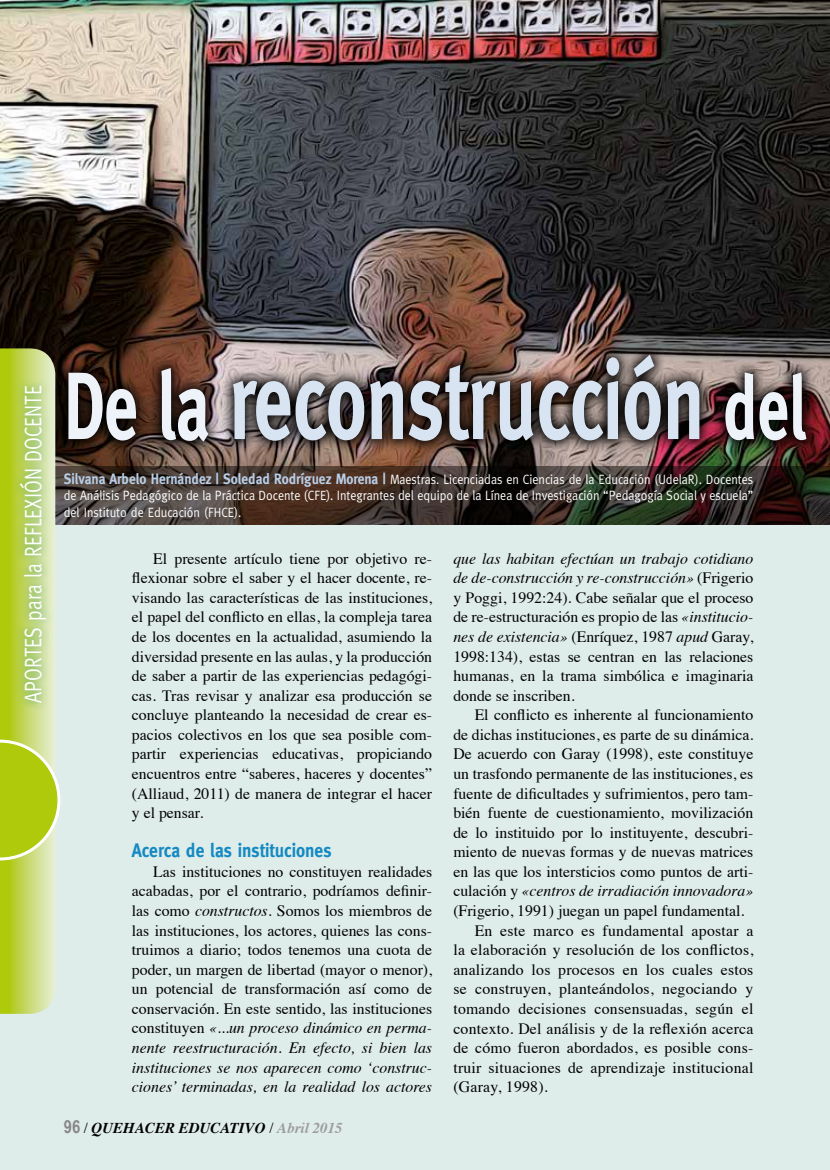
<style>
.page{position:relative;width:830px;height:1170px;background:#fff}
.page>*{position:absolute;margin:0;border:0;box-sizing:border-box;transform-origin:0 0}
.t1{font:700 111px "Meta";color:#d9e4f3;scale:.7 1}
.t2{font:24px "Meta";color:#fff;scale:.8 1}
.t3{font:700 19.5px "Meta";color:#148ac2;scale:.9 1}
.t4{font:15.75px/19.5px "Times";color:#000;text-align:justify}
.t5{font:italic 15.75px "Times";color:#000}
.t6{font:italic 700 15px "Times";color:#000}
.t7{font:13.5px/16.2px "Meta";color:#fff;text-align:justify;scale:.9 1}
.s1{font-size:96px;color:#eef3fa}
.s2{font-size:90px;color:#eef3fa}
.s3{font-weight:700;font-size:15px;color:#b8cee8}
.s4{font-style:italic}
.s5{font-family:"Arial Narrow";font-style:normal;font-size:18px;color:#878787}
.s6{font-weight:400;font-style:normal}
.s7{color:#9d9d9c}
.s8{font-style:normal}
</style>
<div class="page">
<div style="left:0;top:0;width:829px;height:1169px;background:#deecea"></div>
<img style="left:0;top:0;width:829px;height:348px">
<svg style="left:60px;top:471px;width:769px;height:53px;background:#382f28"></svg>
<img style="left:54px;top:342px;width:775px;height:129px">
<svg style="left:0;top:348px;width:60px;height:665px;background:#bdd056"></svg>
<div style="left:12px;top:378px;width:43px;height:333px;background:#007b3d;opacity:.6"></div>
<h2 class="t2" style="left:19px;top:702px;width:396px;rotate:-90deg">Aportes para la Reflexi ón Docente</h2>
<h2 class="t2" style="left:19px;top:450px;width:80px;rotate:-90deg">e</h2>
<h2 class="t2" style="left:19px;top:830px;width:400px;rotate:-90deg">Área del Conocimiento Matemáticoe</h2>
<h1 class="t1" style="left:64px;top:336px;width:1061px"><span class="s1">De la</span> reconstrucción <span class="s2">del</span></h1>
<p class="t7" style="left:64px;top:471px;width:767px"><span class="s3">Silvana Arbelo Hernández | Soledad Rodríguez Morena |</span> Maestras. Licenciadas en Ciencias de la Educación (UdelaR). Docentes de Análisis Pedagógico de la Práctica Docente (CFE). Integrantes del equipo de la Línea de Investigación “Pedagogía Social y escuela” del Instituto de Educación (FHCE).</p>
<p class="t4" style="left:132px;top:547px;width:301px;text-indent:21px">El presente artículo tiene por objetivo re&shy;flexionar sobre el saber y el hacer docente, re&shy;visando las características de las instituciones, el papel del conflicto en ellas, la compleja tarea de los docentes en la actualidad, asumiendo la diversidad presente en las aulas, y la producción de saber a partir de las experiencias pedagógi&shy;cas. Tras revisar y analizar esa producción se concluye planteando la necesidad de crear es&shy;pacios colectivos en los que sea posible com&shy;partir experiencias educativas, propiciando encuentros entre “saberes, haceres y docentes” (Alliaud, 2011) de manera de integrar el hacer y el pensar.</p>
<p class="t3" style="left:132px;top:839px;width:223px">Acerca de las instituciones</p>
<p class="t4" style="left:132px;top:860px;width:301px;text-indent:21px">Las instituciones no constituyen realidades acabadas, por el contrario, podríamos definir&shy;las como <span class="s4">constructos</span>. Somos los miembros de las instituciones, los actores, quienes las cons&shy;truimos a diario; todos tenemos una cuota de poder, un margen de libertad (mayor o menor), un potencial de transformación así como de conservación. En este sentido, las instituciones constituyen <span class="s4">«...un proceso dinámico en perma&shy;nente reestructuración. En efecto, si bien las instituciones se nos aparecen como ‘construc&shy;ciones’ terminadas, en la realidad los actores</span></p>
<p class="t6" style="left:64px;top:1113px;width:280px"><span class="s5">96</span> <span class="s6">/</span> QUEHACER EDUCATIVO <span class="s6">/</span> <span class="s7">Abril 2015</span></p>
<p class="t4" style="left:453px;top:547px;width:301px"><span class="s4">que las habitan efectúan un trabajo cotidiano de de-construcción y re-construcción»</span> (Frigerio y Poggi, 1992:24). Cabe señalar que el proceso de re-estructuración es propio de las <span class="s4">«institucio&shy;nes de existencia»</span> (Enríquez, 1987 <span class="s4">apud</span> Garay, 1998:134), estas se centran en las relaciones humanas, en la trama simbólica e imaginaria donde se inscriben.</p>
<p class="t4" style="left:474px;top:704px;width:280px">El conflicto es inherente al funcionamiento</p>
<p class="t4" style="left:453px;top:723px;width:301px">de dichas instituciones, es parte de su dinámica.</p>
<p class="t4" style="left:453px;top:743px;width:301px">De acuerdo con Garay (1998), este constituye</p>
<p class="t4" style="left:453px;top:762px;width:301px">un trasfondo permanente de las instituciones, es</p>
<p class="t4" style="left:453px;top:782px;width:301px">fuente de dificultades y sufrimientos, pero tam-</p>
<p class="t4" style="left:453px;top:801px;width:301px">bién fuente de cuestionamiento, movilización</p>
<p class="t4" style="left:453px;top:821px;width:301px">de lo instituido por lo instituyente, descubri-</p>
<p class="t4" style="left:453px;top:840px;width:301px">miento de nuevas formas y de nuevas matrices</p>
<p class="t4" style="left:453px;top:860px;width:301px">en las que los intersticios como puntos de arti-</p>
<p class="t5" style="left:453px;top:877px;width:301px"><span class="s8">culación y</span> «centros de irradiación innovadora»</p>
<p class="t4" style="left:453px;top:899px;width:292px">(Frigerio, 1991) juegan un papel fundamental.</p>
<p class="t4" style="left:474px;top:919px;width:280px">En este marco es fundamental apostar a</p>
<p class="t4" style="left:453px;top:938px;width:301px">la elaboración y resolución de los conflictos,</p>
<p class="t4" style="left:453px;top:958px;width:301px">analizando los procesos en los cuales estos</p>
<p class="t4" style="left:453px;top:977px;width:301px">se construyen, planteándolos, negociando y</p>
<p class="t4" style="left:453px;top:997px;width:301px">tomando decisiones consensuadas, según el</p>
<p class="t4" style="left:453px;top:1016px;width:301px">contexto. Del análisis y de la reflexión acerca</p>
<p class="t4" style="left:453px;top:1036px;width:301px">de cómo fueron abordados, es posible cons-</p>
<p class="t4" style="left:453px;top:1056px;width:301px">truir situaciones de aprendizaje institucional</p>
<p class="t4" style="left:453px;top:1075px;width:96px">(Garay, 1998).</p>
</div>
